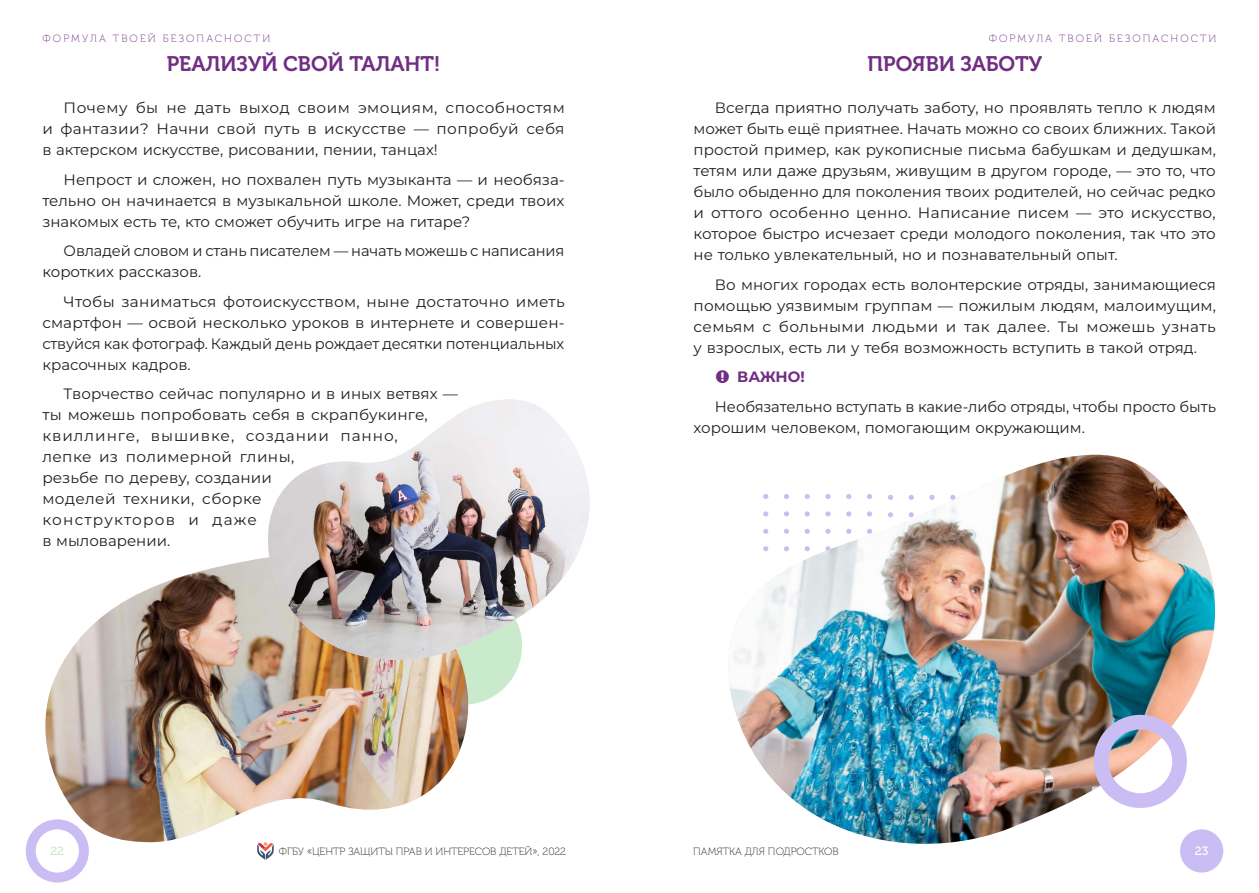
<style>
.page{position:relative;width:1259px;height:893px;background:#fff}
.page>*{position:absolute;margin:0;border:0;box-sizing:border-box;transform-origin:0 0}
.heading_2{font:21px "Museo Cyrl 700";color:#712e83}
.Main{font:15px/21px "Montserrat";color:#231f20;text-align:justify}
.t1{font:700 15px "Montserrat";letter-spacing:-.01em;color:#712e83}
.t2{font:12px "Museo Cyrl 500";color:#c9eacb}
.t3{font:12px "Museo Cyrl 500";color:#fff}
.t4{font:10.5px "Museo Cyrl 100";color:#231f20}
.t5{font:10.5px "Museo Cyrl 100";letter-spacing:.2em;color:#712e83}
</style>
<div class="page">
<div style="left:1180px;top:829px;width:43px;height:44px;background:#cabdf3;border-radius:50%"></div>
<svg style="left:26px;top:828px;width:63px;height:54px"></svg>
<svg style="left:257px;top:842px;width:17px;height:18px"></svg>
<svg style="left:470px;top:676px;width:44px;height:29px"></svg>
<img style="left:36px;top:559px;width:434px;height:283px">
<img style="left:255px;top:665px;width:264px;height:11px">
<img style="left:255px;top:399px;width:335px;height:266px">
<img style="left:728px;top:455px;width:496px;height:402px">
<svg style="left:1093px;top:715px;width:94px;height:93px"></svg>
<p class="t5" style="left:43px;top:33px;width:229px">ФОРМУЛА ТВОЕЙ БЕЗОПАСНОСТИ</p>
<p class="t5" style="left:988px;top:33px;width:229px">ФОРМУЛА ТВОЕЙ БЕЗОПАСНОСТИ</p>
<p class="heading_2" style="left:867px;top:52px;width:176px">ПРОЯВИ ЗАБОТУ</p>
<p class="Main" style="left:693px;top:97px;width:524px;text-indent:21px">Всегда приятно получать заботу, но проявлять тепло к людям может быть ещё приятнее. Начать можно со своих ближних. Такой простой пример, как рукописные письма бабушкам и дедушкам, тетям или даже друзьям, живущим в другом городе, — это то, что было обыденно для поколения твоих родителей, но сейчас редко и оттого особенно ценно. Написание писем — это искусство, которое быстро исчезает среди молодого поколения, так что это не только увлекательный, но и познавательный опыт.</p>
<p class="Main" style="left:693px;top:274px;width:524px;text-indent:21px">Во многих городах есть волонтерские отряды, занимающиеся помощью уязвимым группам — пожилым людям, малоимущим, семьям с больными людьми и так далее. Ты можешь узнать у взрослых, есть ли у тебя возможность вступить в такой отряд.</p>
<p class="t1" style="left:716px;top:367px;width:90px">■ ВАЖНО!</p>
<p class="Main" style="left:693px;top:396px;width:524px;text-indent:21px">Необязательно вступать в какие-либо отряды, чтобы просто быть хорошим человеком, помогающим окружающим.</p>
<p class="heading_2" style="left:167px;top:52px;width:275px">РЕАЛИЗУЙ СВОЙ ТАЛАНТ!</p>
<p class="Main" style="left:42px;top:97px;width:524px;text-indent:21px">Почему бы не дать выход своим эмоциям, способностям и фантазии? Начни свой путь в искусстве — попробуй себя в актерском искусстве, рисовании, пении, танцах!</p>
<p class="Main" style="left:42px;top:169px;width:523px;text-indent:21px">Непрост и сложен, но похвален путь музыканта — и необяза&shy;тельно он начинается в музыкальной школе. Может, среди твоих знакомых есть те, кто сможет обучить игре на гитаре?</p>
<p class="Main" style="left:42px;top:240px;width:523px;text-indent:21px">Овладей словом и стань писателем — начать можешь с написания коротких рассказов.</p>
<p class="Main" style="left:42px;top:291px;width:524px;text-indent:21px">Чтобы заниматься фотоискусством, ныне достаточно иметь смартфон — освой несколько уроков в интернете и совершен&shy;ствуйся как фотограф. Каждый день рождает десятки потенциальных красочных кадров.</p>
<p class="Main" style="left:42px;top:383px;width:417px;text-align:left;text-indent:21px">Творчество сейчас популярно и в иных ветвях — ты можешь попробовать себя в скрапбукинге, квиллинге, вышивке, создании панно,<br>лепке из полимерной глины,<br>резьбе по дереву, создании<br>моделей техники, сборке<br>конструкторов и даже<br>в мыловарении.</p>
<p class="t2" style="left:50px;top:845px;width:15px">22</p>
<p class="t4" style="left:279px;top:846px;width:289px">ФГБУ «ЦЕНТР ЗАЩИТЫ ПРАВ И ИНТЕРЕСОВ ДЕТЕЙ», 2022</p>
<p class="t4" style="left:693px;top:846px;width:147px">ПАМЯТКА ДЛЯ ПОДРОСТКОВ</p>
<p class="t3" style="left:1195px;top:845px;width:15px">23</p>
</div>
